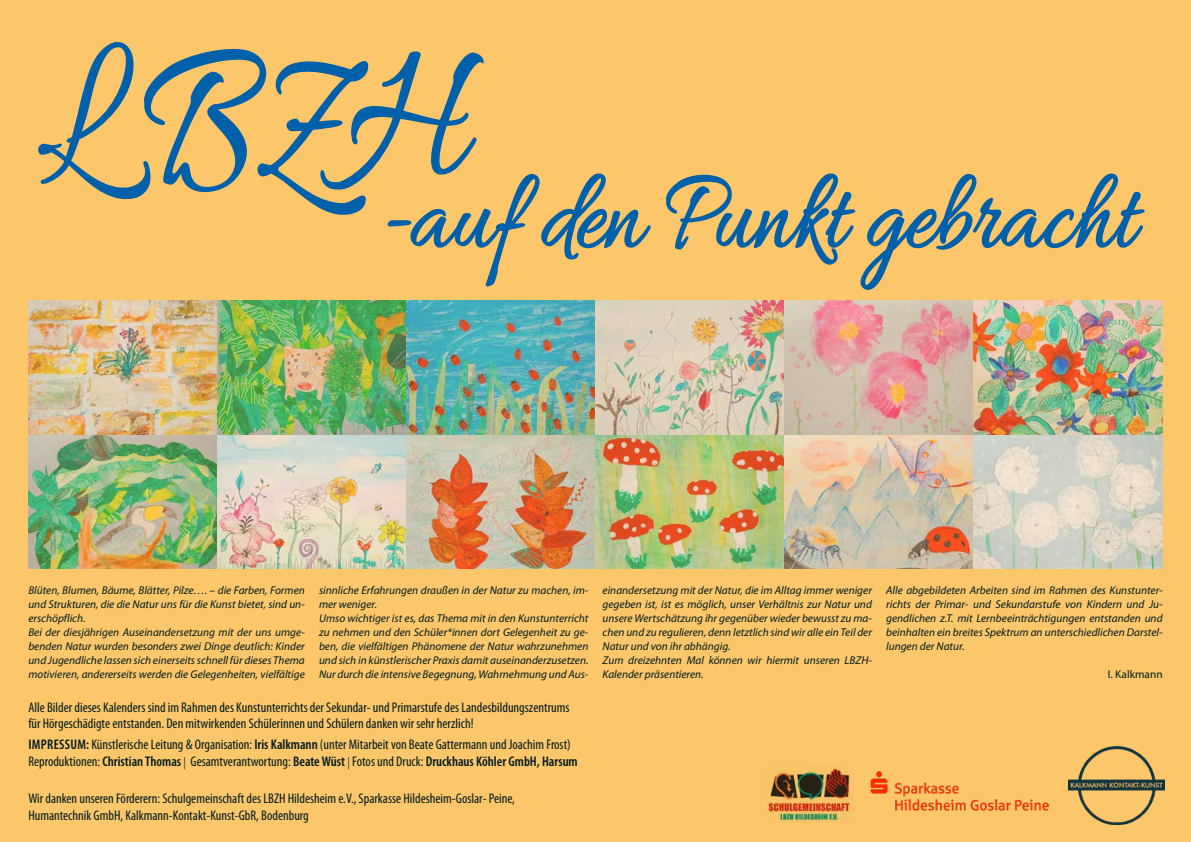
<style>
.page{position:relative;width:1191px;height:842px;background:#fcc66b}
.page>*{position:absolute;margin:0;border:0;box-sizing:border-box;transform-origin:0 0}
.t1{font:117.6px "Allura";color:#0060aa;scale:.79 1}
.t2{font:condensed 14px/16.8px "Myriad Pro";color:#001b1d}
.t3{font:italic 11.3px/14px "Myriad Pro";color:#001b1d}
.t4{font:11.3px "Myriad Pro";color:#001b1d}
.s1{font-weight:600}
.s2{font-family:"Bembo Std";font-stretch:normal}
</style>
<div class="page">
<img style="left:870px;top:771px;width:179px;height:40px">
<img style="left:767px;top:766px;width:86px;height:56px">
<img style="left:1068px;top:747px;width:96px;height:78px">
<svg style="left:666px;top:173px;width:479px;height:117px"></svg>
<svg style="left:38px;top:41px;width:612px;height:246px"></svg>
<img style="left:28px;top:434px;width:189px;height:134px">
<img style="left:28px;top:300px;width:189px;height:134px">
<img style="left:217px;top:434px;width:189px;height:134px">
<img style="left:217px;top:300px;width:189px;height:134px">
<img style="left:406px;top:434px;width:189px;height:134px">
<img style="left:406px;top:300px;width:189px;height:134px">
<img style="left:595px;top:434px;width:189px;height:134px">
<img style="left:595px;top:300px;width:189px;height:134px">
<img style="left:784px;top:434px;width:189px;height:134px">
<svg style="left:784px;top:300px;width:189px;height:134px;background:#d8ada4"></svg>
<svg style="left:973px;top:434px;width:189px;height:134px;background:#d7d4c6"></svg>
<img style="left:973px;top:300px;width:189px;height:134px">
<h1 class="t1" style="left:375px;top:150px;width:964px">-auf den Punkt gebracht</h1>
<p class="t3" style="left:28px;top:583px;width:278px">Blüten, Blumen, Bäume, Blätter, Pilze…. – die Farben, Formen und Strukturen, die die Natur uns für die Kunst bietet, sind un&shy;erschöpflich.<br>Bei der diesjährigen Auseinandersetzung mit der uns umge&shy;benden Natur wurden besonders zwei Dinge deutlich: Kinder und Jugendliche lassen sich einerseits schnell für dieses Thema motivieren, andererseits werden die Gelegenheiten, vielfältige</p>
<p class="t3" style="left:319px;top:583px;width:271px">sinnliche Erfahrungen draußen in der Natur zu machen, im&shy;mer weniger.<br>Umso wichtiger ist es, das Thema mit in den Kunstunterricht zu nehmen und den Schüler*innen dort Gelegenheit zu ge&shy;ben, die vielfältigen Phänomene der Natur wahrzunehmen und sich in künstlerischer Praxis damit auseinanderzusetzen.<br>Nur durch die intensive Begegnung, Wahrnehmung und Aus-</p>
<p class="t3" style="left:602px;top:583px;width:271px">einandersetzung mit der Natur, die im Alltag immer weniger gegeben ist, ist es möglich, unser Verhältnis zur Natur und unsere Wertschätzung ihr gegenüber wieder bewusst zu ma&shy;chen und zu regulieren, denn letztlich sind wir alle ein Teil der Natur und von ihr abhängig.<br>Zum dreizehnten Mal können wir hiermit unseren LBZH-Kalender präsentieren.</p>
<p class="t3" style="left:886px;top:583px;width:278px;text-align:justify">Alle abgebildeten Arbeiten sind im Rahmen des Kunstunter&shy;richts der Primar- und Sekundarstufe von Kindern und Ju&shy;gendlichen z.T. mit Lernbeeinträchtigungen entstanden und beinhalten ein breites Spektrum an unterschiedlichen Darstel&shy;lungen der Natur.</p>
<p class="t4" style="left:1107px;top:667px;width:56px">I. Kalkmann</p>
<p class="t2" style="left:28px;top:698px;width:542px">Alle Bilder dieses Kalenders sind im Rahmen des Kunstunterrichts der Sekundar- und Primarstufe des Landesbildungszentrums für Hörgeschädigte entstanden. Den mitwirkenden Schülerinnen und Schülern danken wir sehr herzlich!</p>
<p class="t2" style="left:28px;top:736px;width:551px"><span class="s1">Impressum:</span> Künstlerische Leitung &amp; Organisation: <span class="s1">Iris Kalkmann</span> (unter Mitarbeit von Beate Gattermann und Joachim Frost)<br>Reproduktionen: <span class="s1">Christian Thomas</span><span class="s2">|</span> Gesamtverantwortung: <span class="s1">Beate Wüst</span><span class="s2">|</span>Fotos und Druck: <span class="s1">Druckhaus Köhler GmbH, Harsum</span></p>
<p class="t2" style="left:28px;top:790px;width:488px">Wir danken unseren Förderern: Schulgemeinschaft des LBZH Hildesheim e.V., Sparkasse Hildesheim-Goslar- Peine,<br>Humantechnik GmbH, Kalkmann-Kontakt-Kunst-GbR, Bodenburg</p>
</div>
